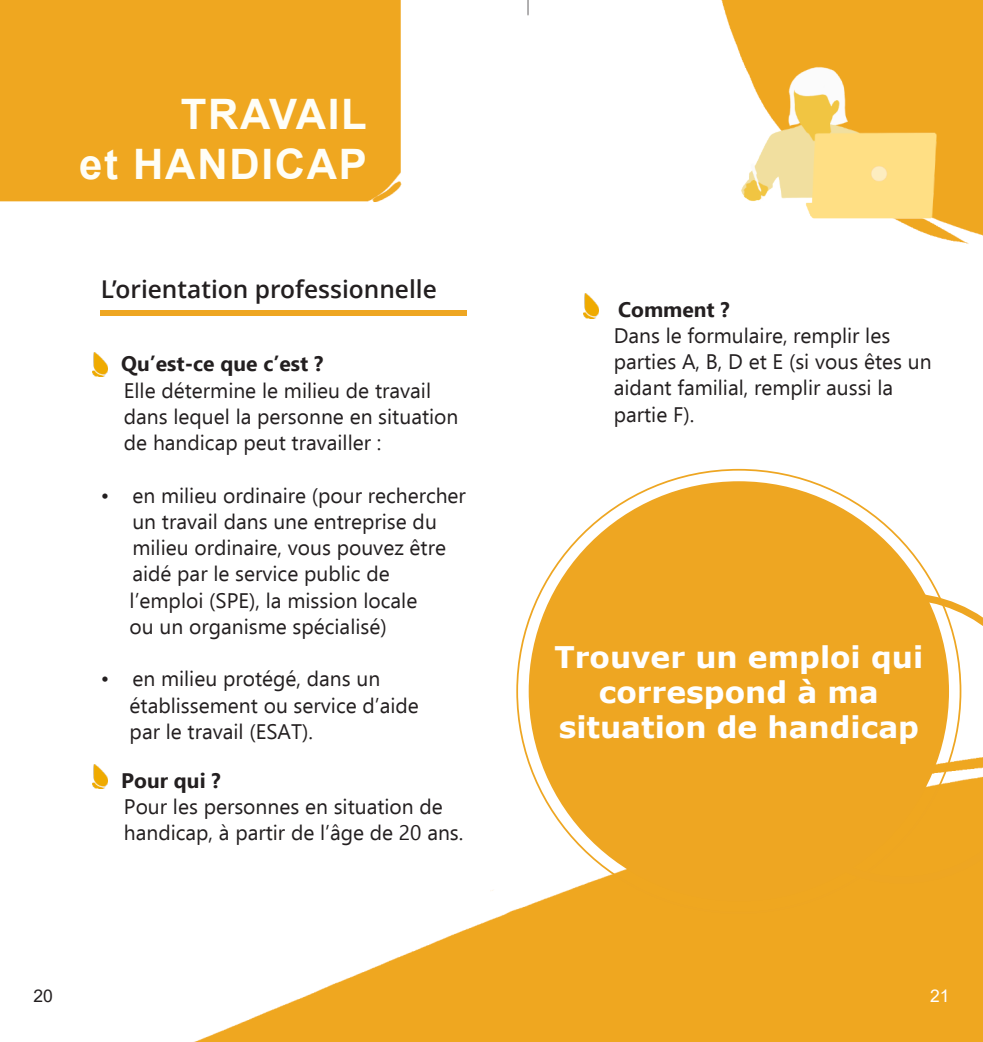
<style>
.page{position:relative;width:983px;height:1042px;background:#fff}
.page>*{position:absolute;margin:0;border:0;box-sizing:border-box;transform-origin:0 0}
.t1{font:700 42px/50.4px "Arial";letter-spacing:.04em;color:#fffef6;text-align:right}
.t2{font:700 29.75px/35px "Verdana";color:#fff;text-align:center}
.t3{font:600 24.5px "Open Sans";color:#231f20}
.t4{font:21px/26.2px "Ebrima";color:#231f20}
.t5{font:700 21px "Ebrima";color:#231f20}
.t6{font:17.5px "Arial";color:#231f20}
.t7{font:17.5px "Arial";color:#fff}
</style>
<div class="page">
<img style="left:0;top:0;width:982px;height:1042px">
<svg style="left:824px;top:593px;width:158px;height:290px"></svg>
<div style="left:528px;top:481px;width:420px;height:420px;background:#eea622;border-radius:50%"></div>
<img style="left:737px;top:54px;width:201px;height:178px">
<div style="left:100px;top:310px;width:366px;height:5px;background:#eea622"></div>
<img style="left:92px;top:352px;width:15px;height:25px">
<img style="left:93px;top:764px;width:14px;height:24px">
<img style="left:583px;top:294px;width:15px;height:24px">
<h1 class="t1" style="left:79px;top:93px;width:289px">TRAVAIL<br>et HANDICAP</h1>
<p class="t3" style="left:101px;top:279px;width:337px">L’orientation professionnelle</p>
<p class="t5" style="left:121px;top:356px;width:204px">Qu’est-ce que c’est ?</p>
<p class="t4" style="left:124px;top:379px;width:336px">Elle détermine le milieu de travail dans lequel la personne en situation de handicap peut travailler :</p>
<p class="t4" style="left:130px;top:484px;width:338px;text-indent:-29px">• en milieu ordinaire (pour rechercher un travail dans une entreprise du milieu ordinaire, vous pouvez être aidé par le service public de l’emploi (SPE), la mission locale<br>ou un organisme spécialisé)</p>
<p class="t4" style="left:130px;top:668px;width:290px;text-indent:-29px">• en milieu protégé, dans un établissement ou service d’aide par le travail (ESAT).</p>
<p class="t5" style="left:121px;top:772px;width:101px">Pour qui ?</p>
<p class="t4" style="left:124px;top:795px;width:341px">Pour les personnes en situation de handicap, à partir de l’âge de 20 ans.</p>
<p class="t5" style="left:618px;top:301px;width:113px">Comment ?</p>
<p class="t4" style="left:613px;top:324px;width:319px">Dans le formulaire, remplir les parties A, B, D et E (si vous êtes un aidant familial, remplir aussi la partie F).</p>
<h2 class="t2" style="left:554px;top:642px;width:370px">Trouver un emploi qui correspond à ma situation de handicap</h2>
<p class="t6" style="left:33px;top:989px;width:21px">20</p>
<p class="t7" style="left:929px;top:989px;width:21px">21</p>
</div>
